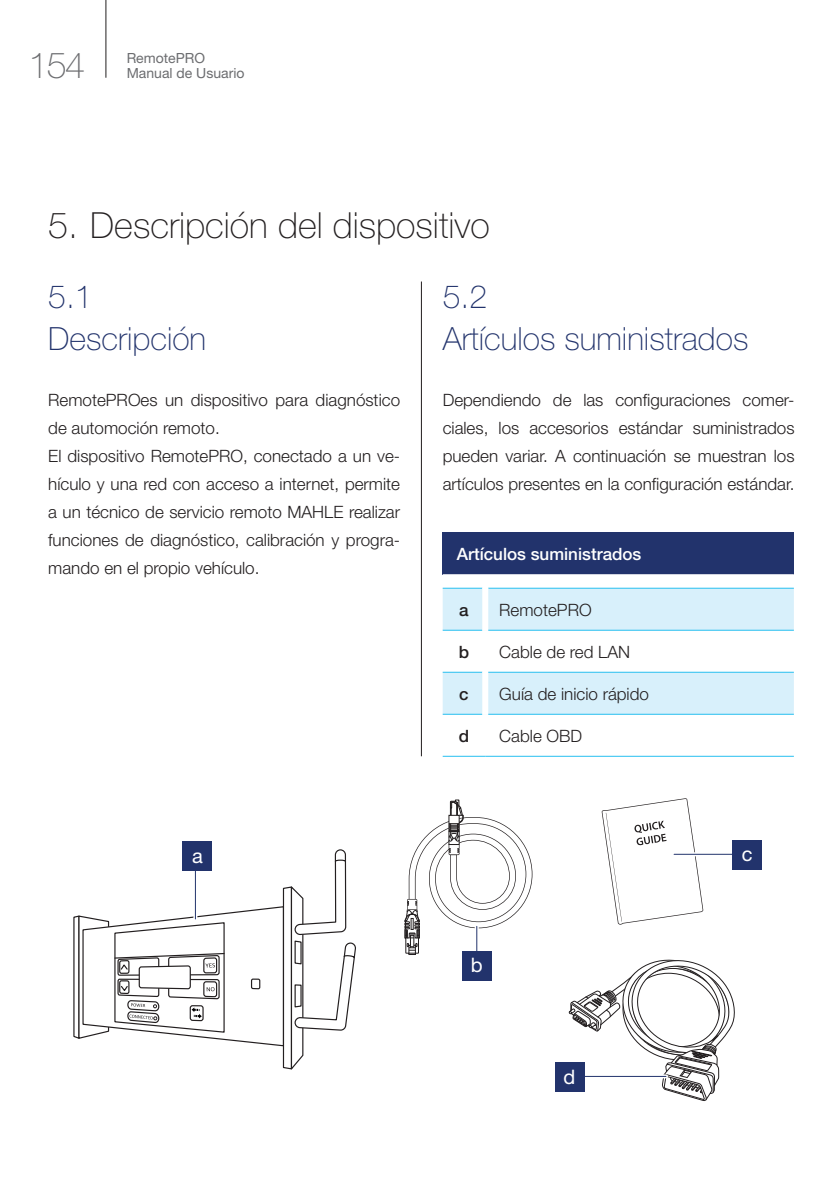
<style>
.page{position:relative;width:840px;height:1191px;background:#fff}
.page>*{position:absolute;margin:0;border:0;box-sizing:border-box;transform-origin:0 0}
.t1{font:100 36px "Helvetica Neue LT Pro";color:#231f20}
.t2{font:100 36px "Helvetica Neue LT Pro";color:#6c6d70}
.t3{font:100 32px/42px "Helvetica Neue LT Pro";color:#22336c}
.Pallinatura{font:20px "Helvetica Neue LT Pro";color:#fff}
.XX___100___Copy___No{font:300 17px/28px "Helvetica Neue LT Pro";color:#231f20;text-align:justify}
.XX___100___Wide___Co{font:300 17px "Helvetica Neue LT Pro";color:#231f20}
.XX___100___Wide___Co-2{font:500 17px "Helvetica Neue LT Pro";color:#fff}
.XX___100___Wide___Co-3{font:500 17px "Helvetica Neue LT Pro";color:#231f20}
.t4{font:14px "Helvetica Neue LT Pro";color:#6c6d70}
</style>
<div class="page">
<hr style="left:105px;top:0;width:1px;height:78px;background:#231f20">
<div style="left:442px;top:532px;width:351px;height:42px;background:#22336c"></div>
<svg style="left:442px;top:574px;width:351px;height:182px"></svg>
<svg style="left:442px;top:589px;width:351px;height:125px;fill:#d8f0fb"></svg>
<hr style="left:442px;top:630px;width:40px;height:1px;background:#26bff0">
<hr style="left:442px;top:714px;width:40px;height:1px;background:#26bff0">
<hr style="left:442px;top:672px;width:40px;height:1px;background:#26bff0">
<hr style="left:442px;top:756px;width:43px;height:1px;background:#26bff0">
<hr style="left:488px;top:588px;width:305px;height:1px;background:#26bff0">
<hr style="left:442px;top:588px;width:40px;height:1px;background:#26bff0">
<div style="left:482px;top:588px;width:6px;height:42px;background:#fff"></div>
<div style="left:482px;top:672px;width:6px;height:42px;background:#fff"></div>
<hr style="left:488px;top:630px;width:305px;height:1px;background:#26bff0">
<hr style="left:488px;top:714px;width:305px;height:1px;background:#26bff0">
<hr style="left:488px;top:672px;width:305px;height:1px;background:#26bff0">
<hr style="left:485px;top:756px;width:308px;height:1px;background:#26bff0">
<hr style="left:420px;top:281px;width:1px;height:475px;background:#231f20">
<svg style="left:404px;top:799px;width:128px;height:156px"></svg>
<svg style="left:474px;top:926px;width:4px;height:25px"></svg>
<hr style="left:476px;top:926px;width:1px;height:39px;background:#22336c">
<div style="left:462px;top:951px;width:29px;height:29px;background:#22336c"></div>
<svg style="left:601px;top:798px;width:101px;height:126px"></svg>
<svg style="left:673px;top:852px;width:59px;height:4px"></svg>
<hr style="left:673px;top:853px;width:71px;height:1px;background:#22336c">
<div style="left:732px;top:840px;width:29px;height:29px;background:#22336c"></div>
<svg style="left:73px;top:849px;width:282px;height:220px"></svg>
<svg style="left:193px;top:870px;width:4px;height:49px"></svg>
<hr style="left:195px;top:848px;width:1px;height:71px;background:#22336c">
<div style="left:182px;top:841px;width:30px;height:29px;background:#22336c"></div>
<svg style="left:568px;top:959px;width:167px;height:141px"></svg>
<svg style="left:584px;top:1074px;width:81px;height:4px"></svg>
<hr style="left:562px;top:1076px;width:103px;height:1px;background:#22336c">
<div style="left:554px;top:1062px;width:30px;height:30px;background:#22336c"></div>
<h1 class="t2" style="left:28px;top:44px;width:58px">154</h1>
<p class="t4" style="left:127px;top:49px;width:80px">RemotePRO</p>
<p class="t4" style="left:127px;top:64px;width:119px">Manual de Usuario</p>
<p class="t1" style="left:48px;top:204px;width:443px">5. Descripción del dispositivo</p>
<p class="t3" style="left:48px;top:275px;width:159px">5.1<br>Descripción</p>
<p class="XX___100___Copy___No" style="left:48px;top:386px;width:353px">RemotePROes un dispositivo para diagnóstico de automoción remoto.</p>
<p class="XX___100___Copy___No" style="left:48px;top:442px;width:353px">El dispositivo RemotePRO, conectado a un ve&shy;hículo y una red con acceso a internet, permite a un técnico de servicio remoto MAHLE realizar funciones de diagnóstico, calibración y progra&shy;mando en el propio vehículo.</p>
<p class="t3" style="left:442px;top:275px;width:307px">5.2<br>Artículos suministrados</p>
<p class="XX___100___Copy___No" style="left:442px;top:386px;width:353px">Dependiendo de las configuraciones comer&shy;ciales, los accesorios estándar suministrados pueden variar. A continuación se muestran los artículos presentes en la configuración estándar.</p>
<p class="XX___100___Wide___Co-2" style="left:456px;top:544px;width:186px">Artículos suministrados</p>
<p class="XX___100___Wide___Co-3" style="left:459px;top:600px;width:11px">a</p>
<p class="XX___100___Wide___Co" style="left:499px;top:600px;width:94px">RemotePRO</p>
<p class="XX___100___Wide___Co-3" style="left:458px;top:642px;width:12px">b</p>
<p class="XX___100___Wide___Co" style="left:499px;top:642px;width:132px">Cable de red LAN</p>
<p class="XX___100___Wide___Co-3" style="left:459px;top:684px;width:11px">c</p>
<p class="XX___100___Wide___Co" style="left:499px;top:684px;width:151px">Guía de inicio rápido</p>
<p class="XX___100___Wide___Co-3" style="left:458px;top:726px;width:12px">d</p>
<p class="XX___100___Wide___Co" style="left:499px;top:726px;width:84px">Cable OBD</p>
<p class="Pallinatura" style="left:192px;top:843px;width:12px">a</p>
<p class="Pallinatura" style="left:741px;top:842px;width:12px">c</p>
<p class="Pallinatura" style="left:470px;top:953px;width:13px">b</p>
<p class="Pallinatura" style="left:563px;top:1064px;width:13px">d</p>
</div>
